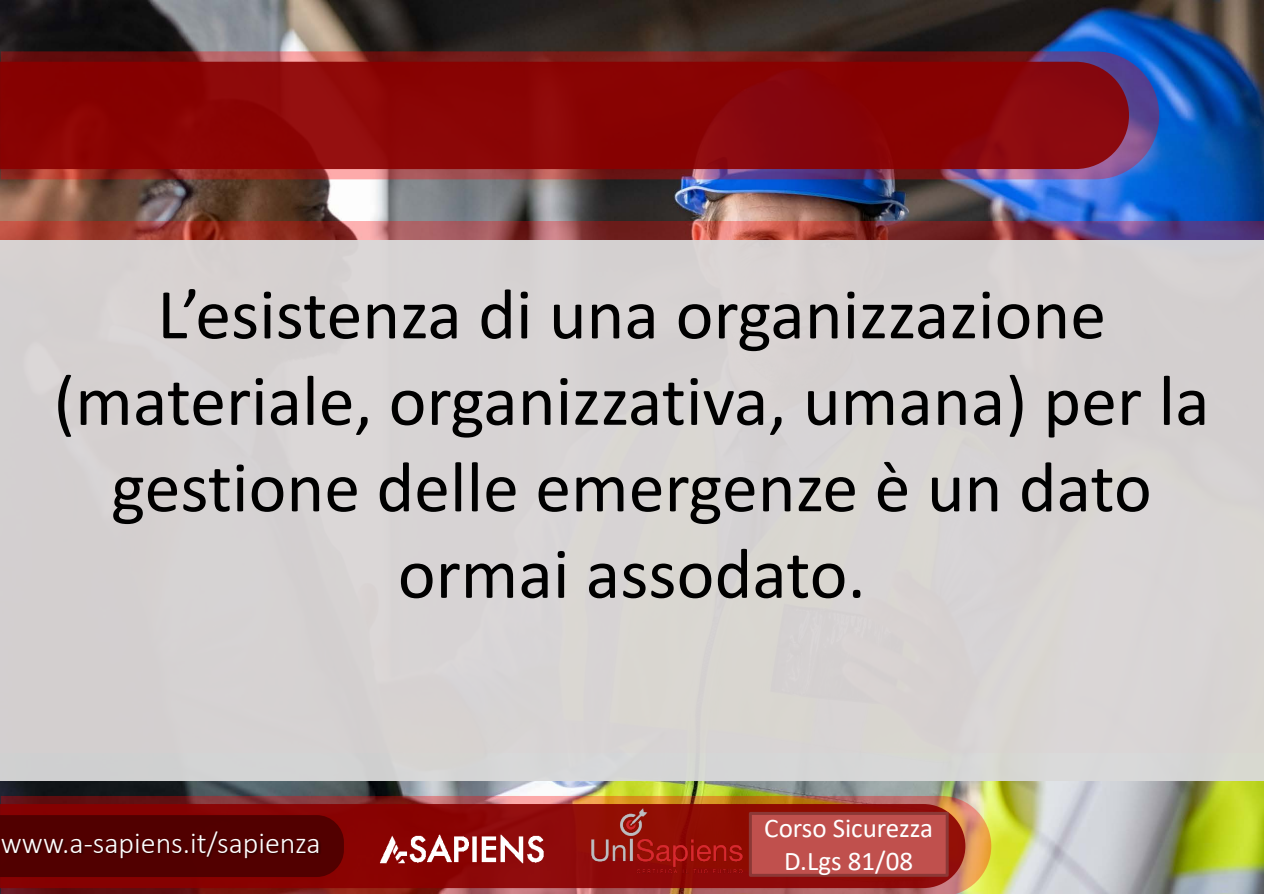
<style>
.page{position:relative;width:1264px;height:894px;background:#fff}
.page>*{position:absolute;margin:0;border:0;box-sizing:border-box;transform-origin:0 0}
.t1{font:72px/86.4px "Calibri";color:#000;text-align:center}
.t2{font:300 30px "Calibri";color:#fff}
.t3{font:27px/32.4px "Calibri";color:#fff;text-align:center}
</style>
<div class="page">
<img style="left:0;top:1px;width:1263px;height:892px">
<div style="left:0;top:222px;width:1263px;height:531px;background:#f00;opacity:.3"></div>
<div style="left:0;top:240px;width:1263px;height:540px;background:#d7d3d2"></div>
<img style="left:1px;top:795px;width:990px;height:98px">
<svg style="left:0;top:803px;width:965px;height:84px;background:#8d100b"></svg>
<div style="left:0;top:863px;width:319px;height:13px;background:#510000"></div>
<img style="left:1px;top:51px;width:1157px;height:128px">
<svg style="left:0;top:62px;width:1128px;height:107px;background:#880507"></svg>
<img style="left:319px;top:794px;width:274px;height:99px">
<img style="left:590px;top:808px;width:153px;height:66px">
<img style="left:0;top:813px;width:64px;height:50px">
<img style="left:64px;top:813px;width:9px;height:50px">
<img style="left:73px;top:813px;width:228px;height:50px">
<img style="left:301px;top:813px;width:48px;height:50px">
<div style="left:748px;top:811px;width:200px;height:65px;background:#c0504d;border:3px solid #8c3836"></div>
<p class="t1" style="left:54px;top:269px;width:1157px">L’esistenza di una organizzazione (materiale, organizzativa, umana) per la gestione delle emergenze è un dato ormai assodato.</p>
<p class="t2" style="left:1px;top:823px;width:321px">www.a-sapiens.it/sapienza</p>
<p class="t3" style="left:764px;top:811px;width:170px">Corso Sicurezza<br>D.Lgs 81/08</p>
</div>
